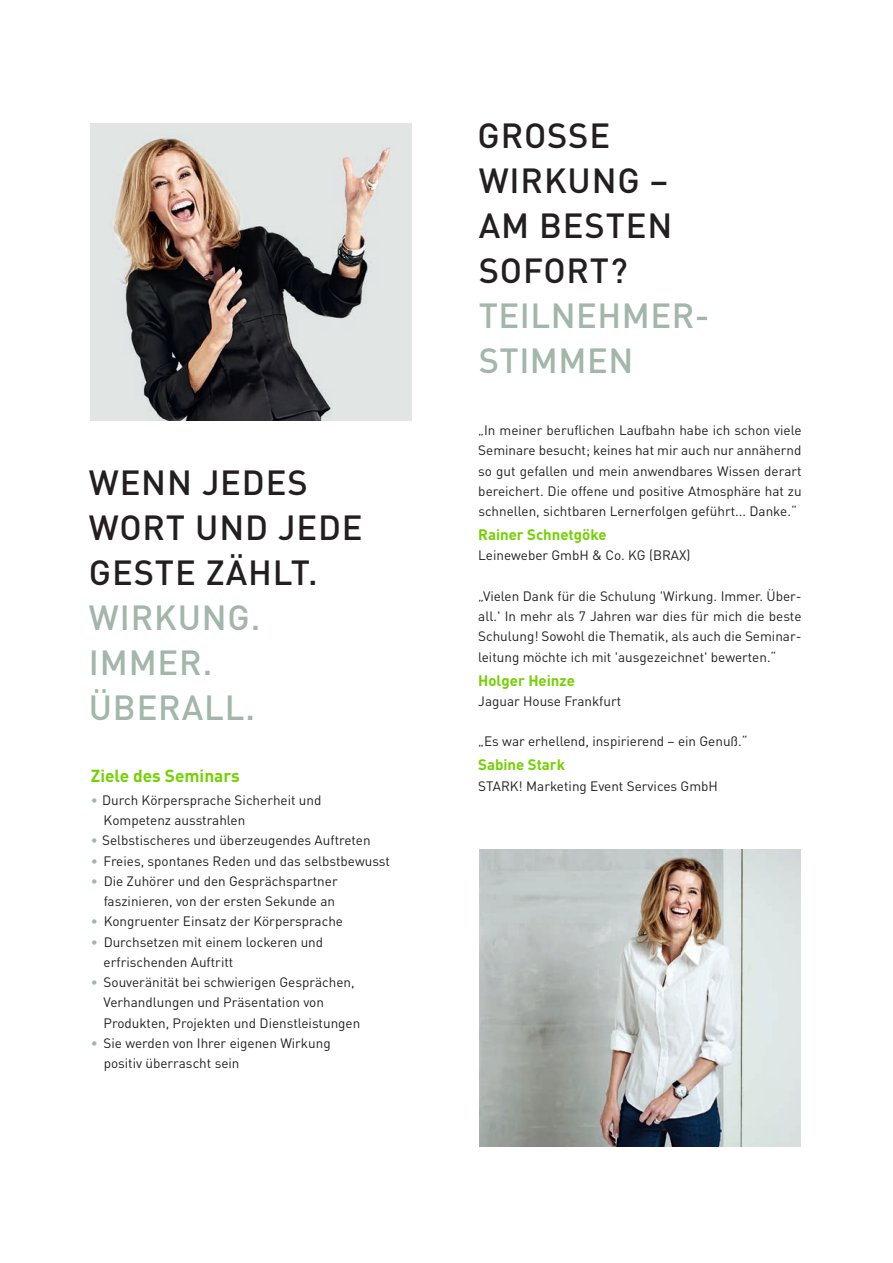
<style>
.page{position:relative;width:893px;height:1263px;background:#fff}
.page>*{position:absolute;margin:0;border:0;box-sizing:border-box;transform-origin:0 0}
.t1{font:500 34.5px/45px "DIN";letter-spacing:.025em;color:#231f20}
.t2{font:500 34.5px/45px "DIN";letter-spacing:.025em;color:#a2b6aa}
.t3{font:700 17.25px "DIN";color:#73d100}
.t4{font:700 15px "DIN";color:#73d100}
.t5{font:13.5px/20.2px "DIN";color:#231f20}
.s1{color:#a2b6aa}
</style>
<div class="page">
<img style="left:90px;top:123px;width:321px;height:298px">
<img style="left:479px;top:849px;width:321px;height:298px">
<h1 class="t1" style="left:89px;top:461px;width:275px">WENN JEDES<br>WORT UND JEDE<br>GESTE ZÄHLT.</h1>
<h1 class="t2" style="left:89px;top:595px;width:173px">WIRKUNG.<br>IMMER.<br>ÜBERALL.</h1>
<p class="t3" style="left:91px;top:765px;width:150px">Ziele des Seminars</p>
<p class="t5" style="left:104px;top:790px;width:219px;text-indent:-13px"><span class="s1">•</span> Durch Körpersprache Sicherheit und<br>Kompetenz ausstrahlen</p>
<p class="t5" style="left:91px;top:830px;width:281px"><span class="s1">•</span> Selbstischeres und überzeugendes Auftreten</p>
<p class="t5" style="left:91px;top:851px;width:300px"><span class="s1">•</span> Freies, spontanes Reden und das selbstbewusst</p>
<p class="t5" style="left:91px;top:871px;width:248px;text-align:right"><span class="s1">•</span> Die Zuhörer und den Gesprächspartner faszinieren, von der ersten Sekunde an</p>
<p class="t5" style="left:91px;top:911px;width:254px"><span class="s1">•</span> Kongruenter Einsatz der Körpersprache</p>
<p class="t5" style="left:104px;top:932px;width:221px;text-indent:-13px"><span class="s1">•</span> Durchsetzen mit einem lockeren und erfrischenden Auftritt</p>
<p class="t5" style="left:104px;top:972px;width:258px;text-indent:-13px"><span class="s1">•</span> Souveränität bei schwierigen Gesprächen,<br>Verhandlungen und Präsentation von<br>Produkten, Projekten und Dienstleistungen</p>
<p class="t5" style="left:104px;top:1033px;width:228px;text-indent:-13px"><span class="s1">•</span> Sie werden von Ihrer eigenen Wirkung positiv überrascht sein</p>
<h1 class="t1" style="left:477px;top:114px;width:196px">GROSSE<br>WIRKUNG –<br>AM BESTEN<br>SOFORT?</h1>
<h1 class="t2" style="left:479px;top:294px;width:232px">TEILNEHMER-<br>STIMMEN</h1>
<p class="t5" style="left:478px;top:420px;width:325px;text-align:justify">„In meiner beruflichen Laufbahn habe ich schon viele Seminare besucht; keines hat mir auch nur annähernd so gut gefallen und mein anwendbares Wissen derart bereichert. Die offene und positive Atmosphäre hat zu schnellen, sichtbaren Lernerfolgen geführt... Danke.“</p>
<p class="t4" style="left:478px;top:526px;width:130px">Rainer Schnetgöke</p>
<p class="t5" style="left:478px;top:545px;width:214px">Leineweber GmbH &amp; Co. KG (BRAX)</p>
<p class="t5" style="left:478px;top:586px;width:325px;text-align:justify">„Vielen Dank für die Schulung 'Wirkung. Immer. Über&shy;all.' In mehr als 7 Jahren war dies für mich die beste Schulung! Sowohl die Thematik, als auch die Seminar&shy;leitung möchte ich mit 'ausgezeichnet' bewerten.“</p>
<p class="t4" style="left:478px;top:672px;width:98px">Holger Heinze</p>
<p class="t5" style="left:478px;top:691px;width:145px">Jaguar House Frankfurt</p>
<p class="t5" style="left:478px;top:731px;width:271px">„Es war erhellend, inspirierend – ein Genuß.“</p>
<p class="t4" style="left:478px;top:756px;width:88px">Sabine Stark</p>
<p class="t5" style="left:478px;top:776px;width:241px">STARK! Marketing Event Services GmbH</p>
</div>
